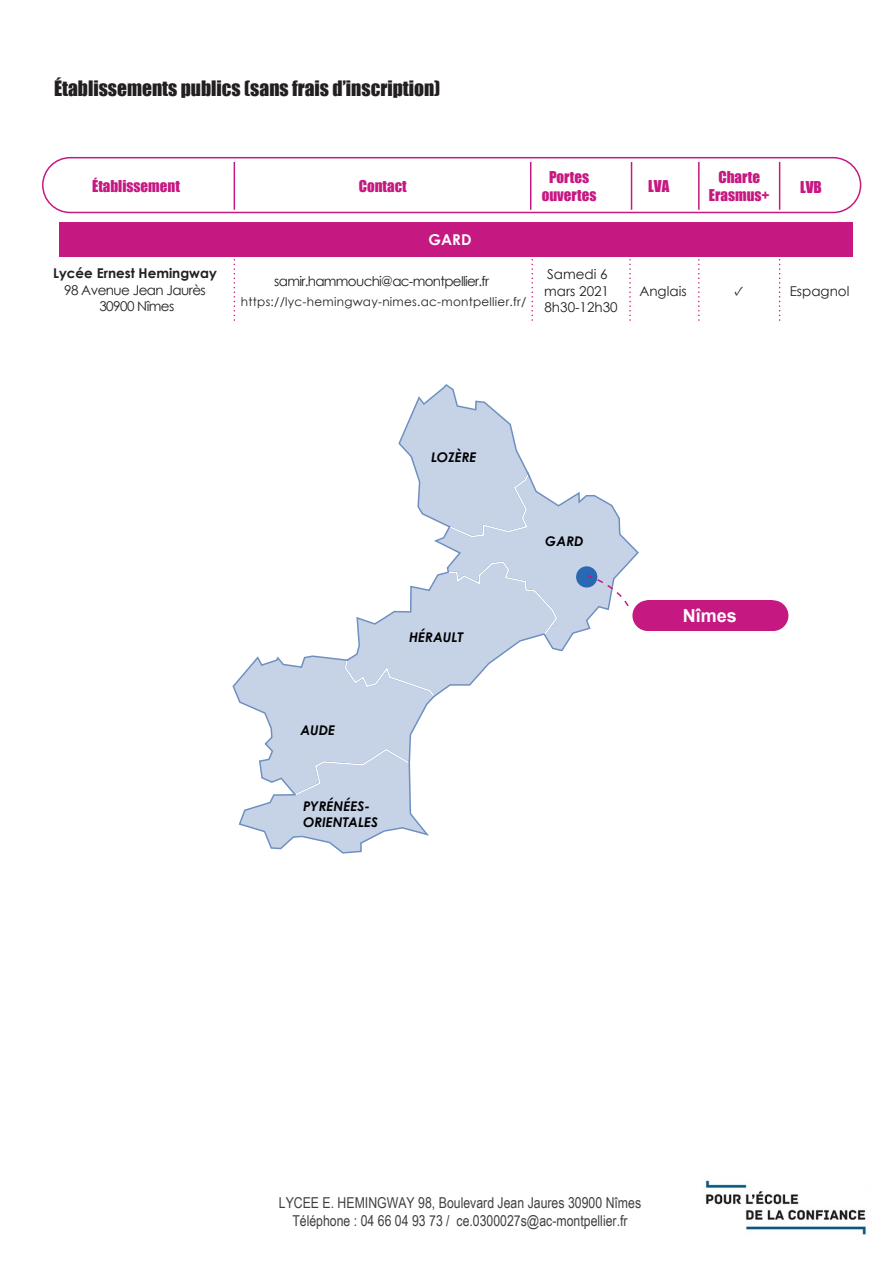
<style>
.page{position:relative;width:893px;height:1263px;background:#fff}
.page>*{position:absolute;margin:0;border:0;box-sizing:border-box;transform-origin:0 0}
.t1{font:19.5px "Impact";color:#231f20}
.t2{font:700 18px "Arial";color:#fff}
.t3{font:15px/18px "Arial Narrow";color:#404040;text-align:center}
.t4{font:15px/18px "Impact";color:#c61881;text-align:center}
.t5{font:700 15px "Century Gothic";color:#fff}
.t6{font:13.5px/16.2px "Century Gothic";letter-spacing:-.04em;color:#231f20;text-align:center}
.t7{font:13.5px/16.2px "Century Gothic";color:#231f20}
.t8{font:700 13.5px "Century Gothic";color:#231f20}
.t9{font:13.5px "Minion Pro";color:#231f20}
.t10{font:italic 700 13.35px/16px "Century Gothic";color:#000001}
.t11{font:12px "Century Gothic";letter-spacing:.02em;color:#231f20}
</style>
<div class="page">
<div style="left:648px;top:600px;width:125px;height:31px;background:#c61881"></div>
<div style="left:632px;top:600px;width:31px;height:31px;background:#c61881;border-radius:50%"></div>
<div style="left:758px;top:600px;width:30px;height:31px;background:#c61881;border-radius:50%"></div>
<svg style="left:232px;top:384px;width:408px;height:470px"></svg>
<div style="left:42px;top:157px;width:819px;height:56px;border:2px solid #c61881;border-radius:27px"></div>
<div style="left:60px;top:223px;width:793px;height:34px;background:#c61881"></div>
<svg style="left:234px;top:260px;width:1px;height:60px"></svg>
<svg style="left:531px;top:260px;width:2px;height:60px"></svg>
<svg style="left:629px;top:260px;width:2px;height:60px"></svg>
<svg style="left:698px;top:260px;width:2px;height:60px"></svg>
<svg style="left:779px;top:260px;width:1px;height:60px"></svg>
<hr style="left:234px;top:162px;width:1px;height:48px;background:#c61881">
<hr style="left:530px;top:162px;width:1px;height:48px;background:#c61881">
<hr style="left:631px;top:162px;width:1px;height:48px;background:#c61881">
<hr style="left:698px;top:162px;width:2px;height:48px;background:#c61881">
<hr style="left:779px;top:162px;width:1px;height:48px;background:#c61881">
<img style="left:705px;top:1180px;width:162px;height:55px">
<h1 class="t1" style="left:54px;top:73px;width:388px">Établissements publics (sans frais d’inscription)</h1>
<p class="t4" style="left:709px;top:167px;width:62px">Charte<br>Erasmus+</p>
<p class="t4" style="left:92px;top:176px;width:89px">Établissement</p>
<p class="t4" style="left:359px;top:176px;width:49px">Contact</p>
<p class="t4" style="left:542px;top:167px;width:56px">Portes ouvertes</p>
<p class="t4" style="left:800px;top:178px;width:23px">LVB</p>
<p class="t4" style="left:648px;top:176px;width:23px">LVA</p>
<p class="t8" style="left:53px;top:263px;width:165px">Lycée Ernest Hemingway</p>
<p class="t6" style="left:64px;top:281px;width:143px">98 Avenue Jean Jaurès<br>30900 Nîmes</p>
<p class="t5" style="left:429px;top:228px;width:44px">GARD</p>
<p class="t6" style="left:274px;top:272px;width:216px">samir.hammouchi@ac-montpellier.fr</p>
<p class="t11" style="left:241px;top:293px;width:287px">https://lyc-hemingway-nimes.ac-montpellier.fr/</p>
<p class="t7" style="left:544px;top:266px;width:75px">Samedi 6 mars 2021<br>8h30-12h30</p>
<p class="t7" style="left:639px;top:282px;width:49px">Anglais</p>
<p class="t9" style="left:735px;top:282px;width:11px">✓</p>
<p class="t7" style="left:790px;top:282px;width:61px">Espagnol</p>
<p class="t10" style="left:431px;top:448px;width:47px">LOZÈRE</p>
<p class="t10" style="left:409px;top:629px;width:55px">HÉRAULT</p>
<p class="t10" style="left:300px;top:721px;width:36px">AUDE</p>
<p class="t10" style="left:303px;top:798px;width:76px">PYRÉNÉES-<br>ORIENTALES</p>
<p class="t10" style="left:545px;top:533px;width:40px">GARD</p>
<p class="t2" style="left:683px;top:604px;width:56px">Nîmes</p>
<p class="t3" style="left:279px;top:1193px;width:364px">LYCEE E. HEMINGWAY 98, Boulevard Jean Jaures 30900 Nîmes<br>Téléphone : 04 66 04 93 73 / ce.0300027s@ac-montpellier.fr</p>
</div>
